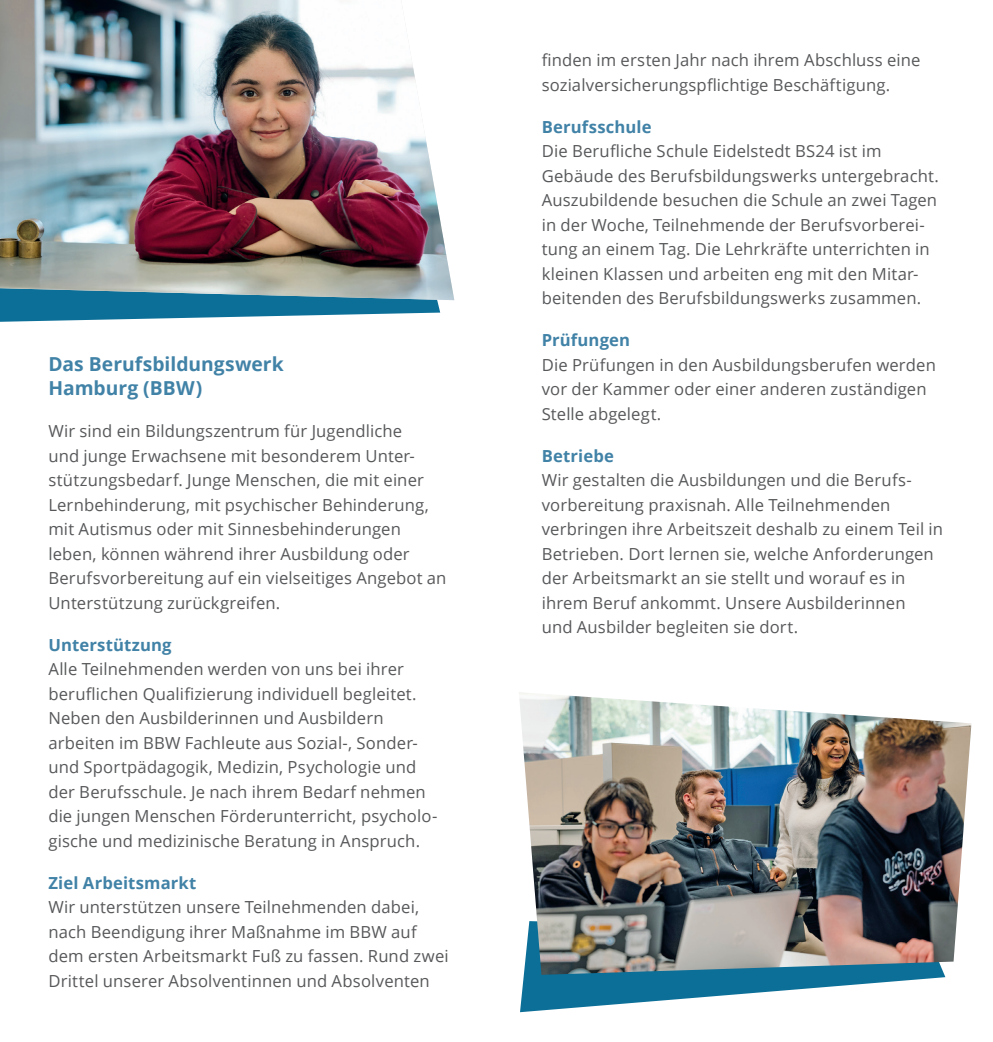
<style>
.page{position:relative;width:993px;height:1042px;background:#fff}
.page>*{position:absolute;margin:0;border:0;box-sizing:border-box;transform-origin:0 0}
.t1{font:700 19.25px/24.5px "Open Sans";letter-spacing:.005em;color:#4182a7}
.t2{font:16.62px/24.5px "Open Sans";letter-spacing:.01em;color:#57585a}
.t3{font:700 16.62px "Open Sans";letter-spacing:.01em;color:#4182a7}
</style>
<div class="page">
<svg style="left:0;top:300px;width:440px;height:22px"></svg>
<img style="left:0;top:0;width:454px;height:300px">
<svg style="left:520px;top:975px;width:425px;height:37px"></svg>
<img style="left:519px;top:692px;width:452px;height:283px">
<p class="t1" style="left:48px;top:351px;width:237px">Das Berufsbildungswerk<br>Hamburg (BBW)</p>
<p class="t2" style="left:48px;top:418px;width:399px">Wir sind ein Bildungszentrum für Jugendliche<br>und junge Erwachsene mit besonderem Unter&shy;stützungsbedarf. Junge Menschen, die mit einer Lernbehinderung, mit psychischer Behinderung, mit Autismus oder mit Sinnesbehinderungen leben, können während ihrer Ausbildung oder Berufsvorbereitung auf ein vielseitiges Angebot an Unterstützung zurückgreifen.</p>
<p class="t3" style="left:48px;top:633px;width:125px">Unterstützung</p>
<p class="t2" style="left:48px;top:656px;width:390px">Alle Teilnehmenden werden von uns bei ihrer beruflichen Qualifizierung individuell begleitet.<br>Neben den Ausbilderinnen und Ausbildern arbeiten im BBW Fachleute aus Sozial-, Sonder&shy;und Sportpädagogik, Medizin, Psychologie und der Berufsschule. Je nach ihrem Bedarf nehmen die jungen Menschen Förderunterricht, psycholo&shy;gische und medizinische Beratung in Anspruch.</p>
<p class="t3" style="left:48px;top:871px;width:149px">Ziel Arbeitsmarkt</p>
<p class="t2" style="left:48px;top:895px;width:401px">Wir unterstützen unsere Teilnehmenden dabei, nach Beendigung ihrer Maßnahme im BBW auf dem ersten Arbeitsmarkt Fuß zu fassen. Rund zwei Drittel unserer Absolventinnen und Absolventen</p>
<p class="t2" style="left:541px;top:47px;width:380px">finden im ersten Jahr nach ihrem Abschluss eine sozialversicherungspflichtige Beschäftigung.</p>
<p class="t3" style="left:541px;top:115px;width:111px">Berufsschule</p>
<p class="t2" style="left:541px;top:138px;width:398px">Die Berufliche Schule Eidelstedt BS24 ist im Gebäude des Berufsbildungswerks untergebracht.<br>Auszubildende besuchen die Schule an zwei Tagen in der Woche, Teilnehmende der Berufsvorberei&shy;tung an einem Tag. Die Lehrkräfte unterrichten in kleinen Klassen und arbeiten eng mit den Mitar&shy;beitenden des Berufsbildungswerks zusammen.</p>
<p class="t3" style="left:541px;top:328px;width:90px">Prüfungen</p>
<p class="t2" style="left:541px;top:352px;width:395px">Die Prüfungen in den Ausbildungsberufen werden vor der Kammer oder einer anderen zuständigen<br>Stelle abgelegt.</p>
<p class="t3" style="left:541px;top:444px;width:74px">Betriebe</p>
<p class="t2" style="left:541px;top:467px;width:403px">Wir gestalten die Ausbildungen und die Berufs&shy;vorbereitung praxisnah. Alle Teilnehmenden verbringen ihre Arbeitszeit deshalb zu einem Teil in Betrieben. Dort lernen sie, welche Anforderungen der Arbeitsmarkt an sie stellt und worauf es in ihrem Beruf ankommt. Unsere Ausbilderinnen<br>und Ausbilder begleiten sie dort.</p>
</div>
